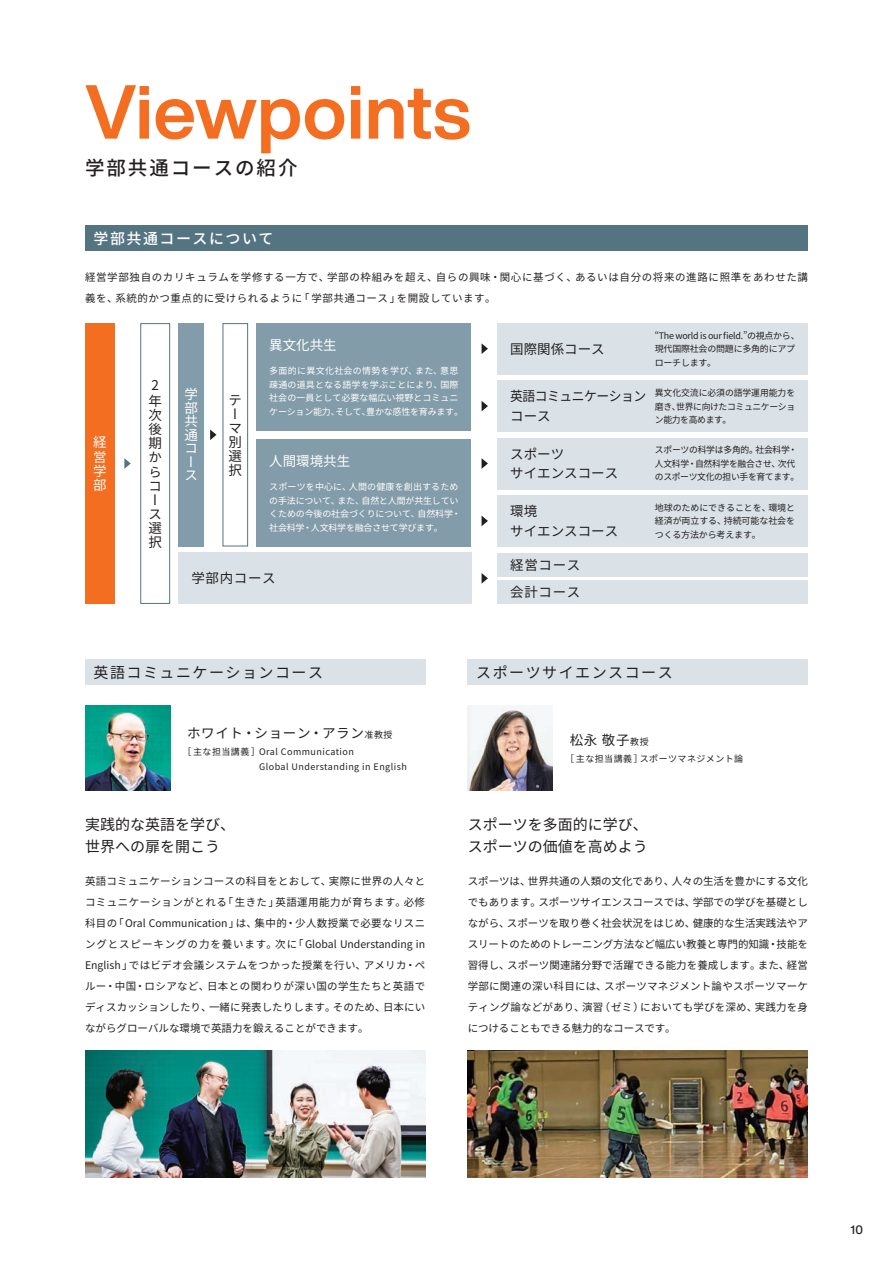
<style>
.page{position:relative;width:893px;height:1263px;background:#fff}
.page>*{position:absolute;margin:0;border:0;box-sizing:border-box;transform-origin:0 0}
.t1{font:700 75px "Helvetica Now Display";letter-spacing:.01em;color:#f36e21}
.t2{font:500 19.5px "Noto Sans CJ Kjp";letter-spacing:.1em;color:#231f20}
.t3{font:15px/22.5px "Noto Sans CJ Kjp";color:#231f20}
.t4{font:15px "Noto Sans CJ Kjp";letter-spacing:.1em;color:#231f20}
.t5{font:500 15px "Noto Sans CJ Kjp";letter-spacing:.1em;color:#fff}
.t6{font:13.5px/14.2px "Noto Sans CJ Kjp";color:#231f20}
.t7{font:13.5px/13.5px "Noto Sans CJ Kjp";color:#fff;text-align:justify}
.t8{font:13.5px "Noto Sans CJ Kjp";letter-spacing:.05em;color:#231f20}
.t9{font:13.5px/19.5px "Noto Sans CJ Kjp";letter-spacing:-.04em;color:#231f20;scale:.95 1}
.t10{font:500 12px "Helvetica Now Display";color:#231f20}
.t11{font:10.5px/21px "Noto Sans CJ Kjp";letter-spacing:.05em;color:#231f20;text-align:justify}
.t12{font:9px/13.5px "Noto Sans CJ Kjp";letter-spacing:-.02em;color:#231f20}
.t13{font:9px/13.5px "Noto Sans CJ Kjp";color:#fff}
.t14{font:9px/15px "Noto Sans CJ Kjp";letter-spacing:.05em;color:#231f20}
.s1{font-size:9px}
</style>
<div class="page">
<img style="left:468px;top:1050px;width:340px;height:128px">
<img style="left:468px;top:706px;width:85px;height:85px">
<img style="left:85px;top:1050px;width:340px;height:128px">
<img style="left:85px;top:706px;width:85px;height:85px">
<div style="left:85px;top:659px;width:340px;height:26px;background:#dae2e7"></div>
<div style="left:468px;top:659px;width:340px;height:26px;background:#dae2e7"></div>
<div style="left:497px;top:553px;width:311px;height:23px;background:#dae2e7"></div>
<div style="left:85px;top:323px;width:30px;height:281px;background:#f36e21"></div>
<div style="left:179px;top:553px;width:293px;height:51px;background:#dae2e7"></div>
<div style="left:140px;top:323px;width:30px;height:281px;border:1px solid #557482"></div>
<div style="left:179px;top:323px;width:25px;height:223px;background:#839ca9"></div>
<div style="left:223px;top:323px;width:25px;height:223px;border:1px solid #557482"></div>
<div style="left:257px;top:323px;width:214px;height:108px;background:#839ca9"></div>
<div style="left:257px;top:439px;width:214px;height:107px;background:#839ca9"></div>
<svg style="left:482px;top:344px;width:6px;height:10px"></svg>
<svg style="left:482px;top:401px;width:6px;height:10px"></svg>
<svg style="left:482px;top:458px;width:6px;height:11px"></svg>
<svg style="left:482px;top:516px;width:6px;height:10px"></svg>
<svg style="left:482px;top:573px;width:6px;height:11px"></svg>
<svg style="left:124px;top:458px;width:7px;height:11px"></svg>
<svg style="left:210px;top:429px;width:6px;height:11px"></svg>
<div style="left:497px;top:580px;width:311px;height:24px;background:#dae2e7"></div>
<div style="left:497px;top:323px;width:311px;height:51px;background:#dae2e7"></div>
<div style="left:497px;top:495px;width:311px;height:51px;background:#dae2e7"></div>
<div style="left:497px;top:438px;width:311px;height:51px;background:#dae2e7"></div>
<div style="left:497px;top:381px;width:311px;height:51px;background:#dae2e7"></div>
<div style="left:85px;top:225px;width:723px;height:26px;background:#557482"></div>
<h1 class="t1" style="left:85px;top:60px;width:387px">Viewpoints</h1>
<h2 class="t2" style="left:85px;top:156px;width:214px">学部共通コースの紹介</h2>
<h3 class="t5" style="left:94px;top:230px;width:181px">学部共通コースについて</h3>
<p class="t11" style="left:85px;top:267px;width:725px">経営学部独自のカリキュラムを学修する一方で、学部の枠組みを超え、自らの興味・関心に基づく、あるいは自分の将来の進路に照準をあわせた講義を、系統的かつ重点的に受けられるように「学部共通コース」を開設しています。</p>
<p class="t7" style="left:93px;top:436px;width:15px;line-height:14.2px">経営学部</p>
<p class="t6" style="left:148px;top:377px;width:14px;line-height:15.9px">2年</p>
<p class="t6" style="left:148px;top:408px;width:15px">次後期からコース選択</p>
<p class="t7" style="left:185px;top:388px;width:15px;text-align:left">学部共通コース</p>
<p class="t6" style="left:229px;top:393px;width:15px">テーマ別選択</p>
<p class="t7" style="left:269px;top:338px;width:69px">異文化共生</p>
<p class="t13" style="left:269px;top:364px;width:195px">多面的に異文化社会の情勢を学び、また、意思疎通の道具となる語学を学ぶことにより、国際社会の一員として必要な幅広い視野とコミュニケーション能力、そして、豊かな感性を育みます。</p>
<p class="t7" style="left:269px;top:454px;width:82px">人間環境共生</p>
<p class="t13" style="left:269px;top:480px;width:193px">スポーツを中心に、人間の健康を創出するための手法について、また、自然と人間が共生していくための今後の社会づくりについて、自然科学・社会科学・人文科学を融合させて学びます。</p>
<p class="t6" style="left:191px;top:572px;width:86px">学部内コース</p>
<p class="t6" style="left:510px;top:342px;width:96px">国際関係コース</p>
<p class="t12" style="left:655px;top:329px;width:146px">“The world is our field.”の視点から、現代国際社会の問題に多角的にアプローチします。</p>
<p class="t9" style="left:510px;top:387px;width:145px">英語コミュニケーションコース</p>
<p class="t12" style="left:655px;top:386px;width:142px;text-align:justify">異文化交流に必須の語学運用能力を磨き、世界に向けたコミュニケーション能力を高めます。</p>
<p class="t6" style="left:510px;top:444px;width:109px;line-height:19.5px">スポーツ<br>サイエンスコース</p>
<p class="t12" style="left:655px;top:444px;width:146px">スポーツの科学は多角的。社会科学・人文科学・自然科学を融合させ、次代のスポーツ文化の担い手を育てます。</p>
<p class="t6" style="left:510px;top:502px;width:109px;line-height:19.5px">環境<br>サイエンスコース</p>
<p class="t12" style="left:655px;top:501px;width:142px;text-align:justify">地球のためにできることを、環境と経済が両立する、持続可能な社会をつくる方法から考えます。</p>
<p class="t6" style="left:510px;top:558px;width:72px">経営コース</p>
<p class="t6" style="left:510px;top:585px;width:72px">会計コース</p>
<h3 class="t4" style="left:94px;top:664px;width:231px">英語コミュニケーションコース</h3>
<h3 class="t4" style="left:476px;top:664px;width:198px">スポーツサイエンスコース</h3>
<p class="t8" style="left:187px;top:725px;width:207px">ホワイト・ショーン・アラン<span class="s1">准教授</span></p>
<p class="t14" style="left:259px;top:744px;width:149px;text-indent:-76px">［主な担当講義］Oral Communication<br>Global Understanding in English</p>
<p class="t6" style="left:570px;top:733px;width:80px">松永 敬子<span class="s1">教授</span></p>
<p class="t14" style="left:565px;top:752px;width:179px">［主な担当講義］スポーツマネジメント論</p>
<h3 class="t3" style="left:85px;top:813px;width:151px">実践的な英語を学び、世界への扉を開こう</h3>
<h3 class="t3" style="left:468px;top:813px;width:181px">スポーツを多面的に学び、スポーツの価値を高めよう</h3>
<p class="t11" style="left:85px;top:871px;width:342px">英語コミュニケーションコースの科目をとおして、実際に世界の人々とコミュニケーションがとれる「生きた」英語運用能力が育ちます。必修科目の「 Oral Communication 」は、集中的・少人数授業で必要なリスニングとスピーキングの力を養います。次に「 Global Understanding in English」ではビデオ会議システムをつかった授業を行い、アメリカ・ペルー・中国・ロシアなど、日本との関わりが深い国の学生たちと英語でディスカッションしたり、一緒に発表したりします。そのため、日本にいながらグローバルな環境で英語力を鍛えることができます。</p>
<p class="t11" style="left:468px;top:871px;width:342px">スポーツは、世界共通の人類の文化であり、人々の生活を豊かにする文化でもあります。スポーツサイエンスコースでは、学部での学びを基礎としながら、スポーツを取り巻く社会状況をはじめ、健康的な生活実践法やアスリートのためのトレーニング方法など幅広い教養と専門的知識・技能を習得し、スポーツ関連諸分野で活躍できる能力を養成します。また、経営学部に関連の深い科目には、スポーツマネジメント論やスポーツマーケティング論などがあり、演習（ゼミ）においても学びを深め、実践力を身につけることもできる魅力的なコースです。</p>
<p class="t10" style="left:850px;top:1221px;width:14px">10</p>
</div>
